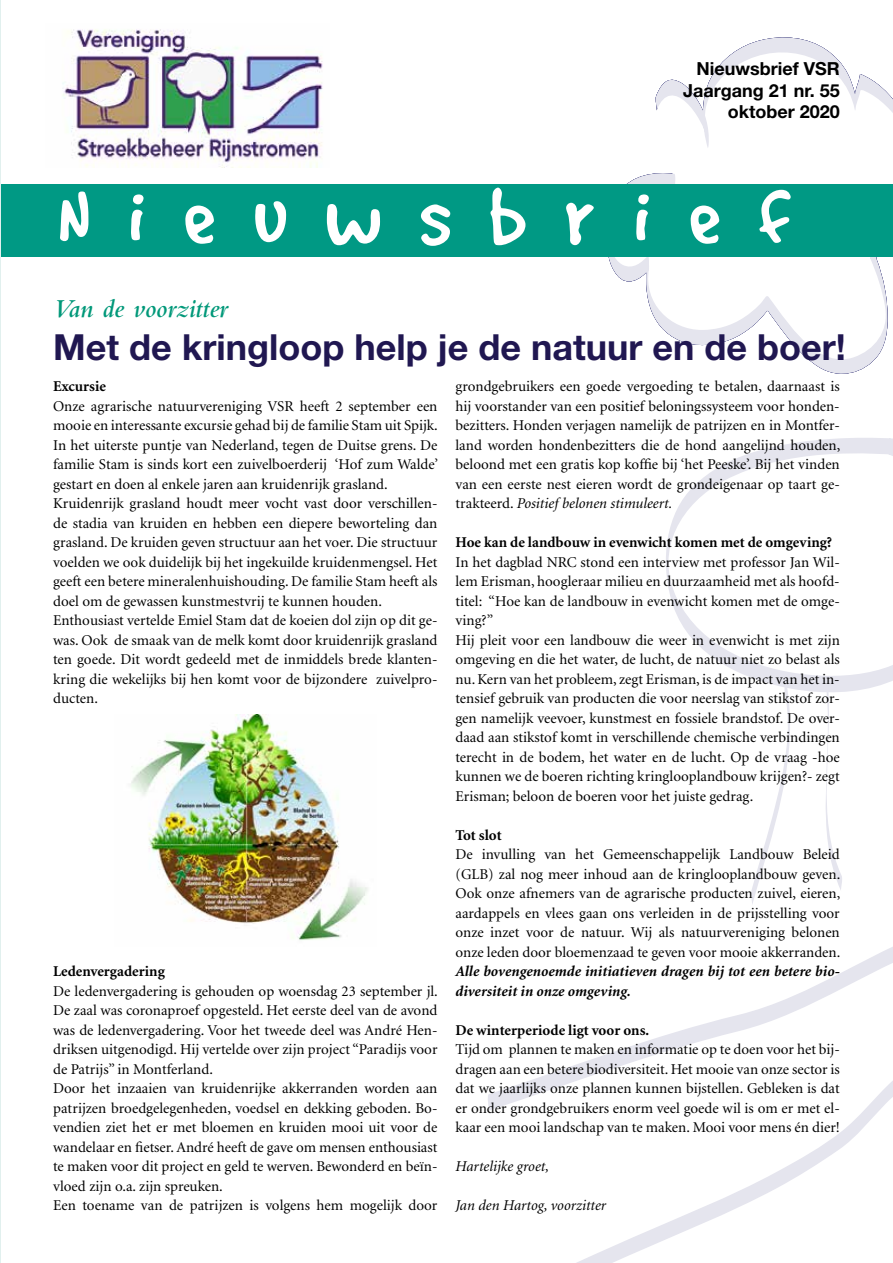
<style>
.page{position:relative;width:893px;height:1263px;background:#fff}
.page>*{position:absolute;margin:0;border:0;box-sizing:border-box;transform-origin:0 0}
.t1{font:90px "Good Dog Cool";letter-spacing:.435em;color:#fff}
.t2{font:700 36px "Helvetica Neue";color:#201751}
.t3{font:italic 600 27px "Bembo";color:#009879}
.t4{font:700 18px/21.6px "Helvetica Neue";color:#000;text-align:right}
.t5{font:15px/19.5px "Minion";color:#000}
.t6{font:700 15px "Minion";color:#000}
.t7{font:italic 700 15px/19.5px "Minion";color:#000}
.t8{font:italic 15px "Minion";color:#000}
.s1{font-style:italic}
</style>
<div class="page">
<svg style="left:694px;top:947px;width:199px;height:80px"></svg>
<svg style="left:488px;top:1027px;width:405px;height:236px"></svg>
<svg style="left:608px;top:37px;width:285px;height:337px"></svg>
<div style="left:0;top:184px;width:893px;height:73px;background:#009984"></div>
<svg style="left:666px;top:438px;width:227px;height:254px"></svg>
<svg style="left:750px;top:677px;width:51px;height:227px"></svg>
<svg style="left:814px;top:681px;width:29px;height:209px"></svg>
<img style="left:62px;top:29px;width:261px;height:139px">
<img style="left:130px;top:714px;width:238px;height:226px">
<p class="t4" style="left:683px;top:57px;width:158px">Nieuwsbrief VSR<br>Jaargang 21 nr. 55 oktober 2020</p>
<h1 class="t1" style="left:58px;top:173px;width:734px">Nieuwsbrief</h1>
<h3 class="t3" style="left:53px;top:294px;width:176px">Van de voorzitter</h3>
<h2 class="t2" style="left:53px;top:325px;width:794px">Met de kringloop help je de natuur en de boer!</h2>
<p class="t6" style="left:53px;top:379px;width:54px">Excursie</p>
<p class="t5" style="left:53px;top:397px;width:386px">Onze agrarische natuurvereniging VSR heeft 2 september een mooie en interessante excursie gehad bij de familie Stam uit Spijk.<br>In het uiterste puntje van Nederland, tegen de Duitse grens. De familie Stam is sinds kort een zuivelboerderij ‘Hof zum Walde’ gestart en doen al enkele jaren aan kruidenrijk grasland.<br>Kruidenrijk grasland houdt meer vocht vast door verschillen&shy;de stadia van kruiden en hebben een diepere beworteling dan grasland. De kruiden geven structuur aan het voer. Die structuur voelden we ook duidelijk bij het ingekuilde kruidenmengsel. Het geeft een betere mineralenhuishouding. De familie Stam heeft als doel om de gewassen kunstmestvrij te kunnen houden.<br>Enthousiast vertelde Emiel Stam dat de koeien dol zijn op dit ge&shy;was. Ook de smaak van de melk komt door kruidenrijk grasland ten goede. Dit wordt gedeeld met de inmiddels brede klanten&shy;kring die wekelijks bij hen komt voor de bijzondere zuivelpro&shy;ducten.</p>
<p class="t6" style="left:53px;top:964px;width:113px">Ledenvergadering</p>
<p class="t5" style="left:53px;top:982px;width:386px">De ledenvergadering is gehouden op woensdag 23 september jl.<br>De zaal was coronaproef opgesteld. Het eerste deel van de avond was de ledenvergadering. Voor het tweede deel was André Hen&shy;driksen uitgenodigd. Hij vertelde over zijn project “Paradijs voor de Patrijs” in Montferland.<br>Door het inzaaien van kruidenrijke akkerranden worden aan patrijzen broedgelegenheden, voedsel en dekking geboden. Bo&shy;vendien ziet het er met bloemen en kruiden mooi uit voor de wandelaar en fietser. André heeft de gave om mensen enthousiast te maken voor dit project en geld te werven. Bewonderd en beïn&shy;vloed zijn o.a. zijn spreuken.<br>Een toename van de patrijzen is volgens hem mogelijk door</p>
<p class="t5" style="left:455px;top:377px;width:386px;text-align:justify">grondgebruikers een goede vergoeding te betalen, daarnaast is hij voorstander van een positief beloningssysteem voor honden&shy;bezitters. Honden verjagen namelijk de patrijzen en in Montfer&shy;land worden hondenbezitters die de hond aangelijnd houden, beloond met een gratis kop koffie bij ‘het Peeske’. Bij het vinden van een eerste nest eieren wordt de grondeigenaar op taart ge&shy;trakteerd. <span class="s1">Positief belonen stimuleert.</span></p>
<p class="t6" style="left:455px;top:535px;width:378px">Hoe kan de landbouw in evenwicht komen met de omgeving?</p>
<p class="t5" style="left:455px;top:553px;width:386px">In het dagblad NRC stond een interview met professor Jan Wil&shy;lem Erisman, hoogleraar milieu en duurzaamheid met als hoofd&shy;titel: “Hoe kan de landbouw in evenwicht komen met de omge&shy;ving?”<br>Hij pleit voor een landbouw die weer in evenwicht is met zijn omgeving en die het water, de lucht, de natuur niet zo belast als nu. Kern van het probleem, zegt Erisman, is de impact van het in&shy;tensief gebruik van producten die voor neerslag van stikstof zor&shy;gen namelijk veevoer, kunstmest en fossiele brandstof. De over&shy;daad aan stikstof komt in verschillende chemische verbindingen terecht in de bodem, het water en de lucht. Op de vraag -hoe kunnen we de boeren richting kringlooplandbouw krijgen?- zegt Erisman; beloon de boeren voor het juiste gedrag.</p>
<p class="t6" style="left:455px;top:827px;width:48px">Tot slot</p>
<p class="t5" style="left:455px;top:845px;width:386px;text-align:justify">De invulling van het Gemeenschappelijk Landbouw Beleid (GLB) zal nog meer inhoud aan de kringlooplandbouw geven.<br>Ook onze afnemers van de agrarische producten zuivel, eieren, aardappels en vlees gaan ons verleiden in de prijsstelling voor onze inzet voor de natuur. Wij als natuurvereniging belonen onze leden door bloemenzaad te geven voor mooie akkerranden.</p>
<p class="t7" style="left:455px;top:962px;width:386px">Alle bovengenoemde initiatieven dragen bij tot een betere bio&shy;diversiteit in onze omgeving.</p>
<p class="t6" style="left:455px;top:1022px;width:195px">De winterperiode ligt voor ons.</p>
<p class="t5" style="left:455px;top:1040px;width:386px;text-align:justify">Tijd om plannen te maken en informatie op te doen voor het bij&shy;dragen aan een betere biodiversiteit. Het mooie van onze sector is dat we jaarlijks onze plannen kunnen bijstellen. Gebleken is dat er onder grondgebruikers enorm veel goede wil is om er met el&shy;kaar een mooi landschap van te maken. Mooi voor mens én dier!</p>
<p class="t8" style="left:455px;top:1159px;width:95px">Hartelijke groet,</p>
<p class="t8" style="left:455px;top:1198px;width:152px">Jan den Hartog, voorzitter</p>
</div>
